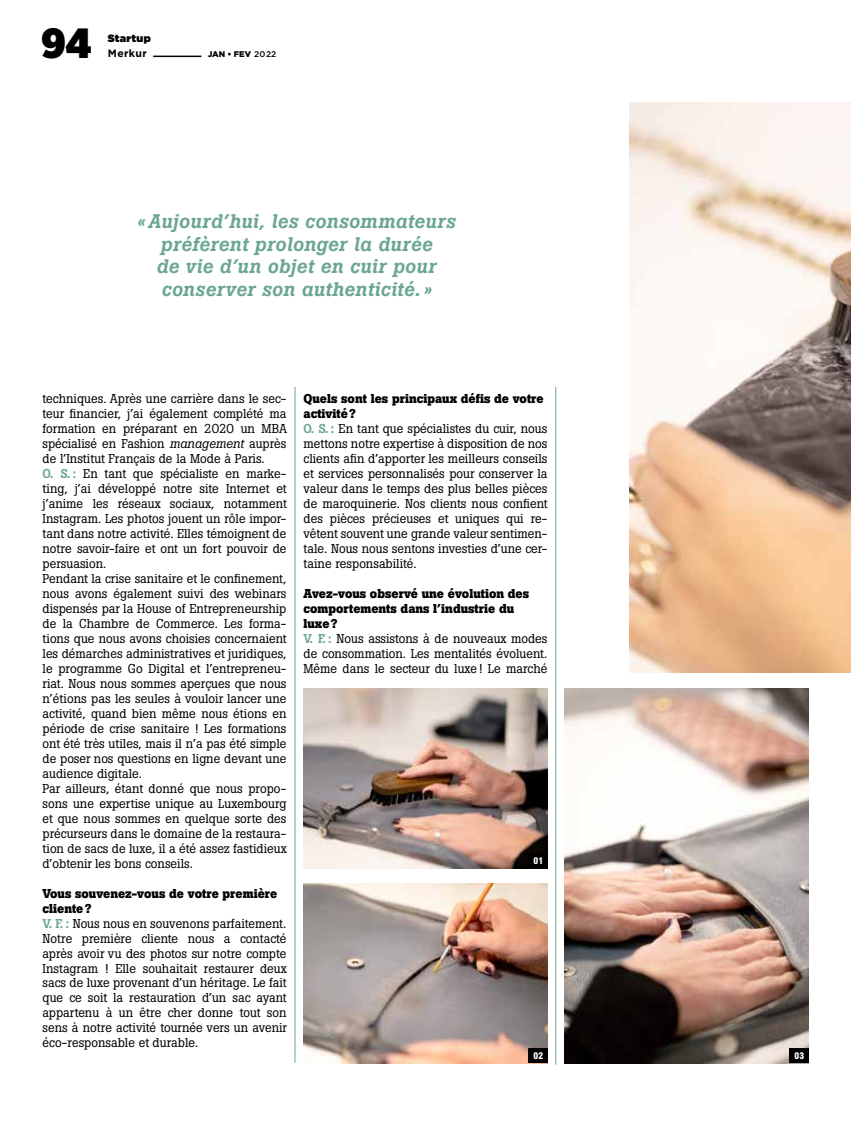
<style>
.page{position:relative;width:851px;height:1127px;background:#fff}
.page>*{position:absolute;margin:0;border:0;box-sizing:border-box;transform-origin:0 0}
.t1{font:900 42px "Gotham Narrow";color:#000}
.t2{font:italic 500 19.5px/22.5px "Boton Pro";letter-spacing:.02em;color:#6ba593;text-align:center}
.t3{font:12.75px/15px "Boton Pro";color:#000}
.t4{font:10.5px "Gotham Ultra";letter-spacing:.03em;color:#000}
.t5{font:700 10.5px "Gotham";letter-spacing:.035em;color:#000}
.t6{font:900 condensed 9px "Swiss 721 BT";color:#fff}
.t7{font:900 8.25px "Gotham";color:#000}
.s1{font-weight:500}
.s2{font-style:italic}
.s3{font-weight:500;color:#6ba593}
.s4{font-weight:700}
</style>
<div class="page">
<hr style="left:153px;top:56px;width:48px;height:1px;background:#000">
<hr style="left:294px;top:387px;width:1px;height:676px;background:#6ba593">
<hr style="left:555px;top:387px;width:1px;height:677px;background:#6ba593">
<img style="left:629px;top:102px;width:221px;height:571px">
<img style="left:303px;top:688px;width:244px;height:180px">
<img style="left:303px;top:883px;width:244px;height:180px">
<img style="left:564px;top:688px;width:244px;height:375px">
<div style="left:528px;top:853px;width:19px;height:15px;background:#000"></div>
<div style="left:528px;top:1048px;width:19px;height:15px;background:#000"></div>
<div style="left:789px;top:1048px;width:19px;height:15px;background:#000"></div>
<h1 class="t1" style="left:41px;top:14px;width:52px">94</h1>
<p class="t4" style="left:108px;top:33px;width:44px">Startup</p>
<p class="t5" style="left:108px;top:48px;width:40px">Merkur</p>
<p class="t7" style="left:208px;top:50px;width:70px">JAN • FEV <span class="s1">2022</span></p>
<h2 class="t2" style="left:137px;top:210px;width:320px">« Aujourd’hui, les consommateurs préfèrent prolonger la durée<br>de vie d’un objet en cuir pour conserver son authenticité.»</h2>
<p class="t3" style="left:43px;top:391px;width:246px">techniques. Après une carrière dans le sec&shy;teur financier, j’ai également complété ma formation en préparant en 2020 un MBA spécialisé en Fashion <span class="s2">management</span> auprès de l’Institut Français de la Mode à Paris.<br><span class="s3">O. S.:</span> En tant que spécialiste en marke&shy;ting, j’ai développé notre site Internet et j’anime les réseaux sociaux, notamment Instagram. Les photos jouent un rôle impor&shy;tant dans notre activité. Elles témoignent de notre savoir-faire et ont un fort pouvoir de persuasion.<br>Pendant la crise sanitaire et le confinement, nous avons également suivi des webinars dispensés par la House of Entrepreneurship de la Chambre de Commerce. Les forma&shy;tions que nous avons choisies concernaient les démarches administratives et juridiques, le programme Go Digital et l’entrepreneu&shy;riat. Nous nous sommes aperçues que nous n’étions pas les seules à vouloir lancer une activité, quand bien même nous étions en période de crise sanitaire ! Les formations ont été très utiles, mais il n’a pas été simple de poser nos questions en ligne devant une audience digitale.<br>Par ailleurs, étant donné que nous propo&shy;sons une expertise unique au Luxembourg et que nous sommes en quelque sorte des précurseurs dans le domaine de la restaura&shy;tion de sacs de luxe, il a été assez fastidieux d’obtenir les bons conseils.</p>
<p class="t3" style="left:43px;top:885px;width:246px"><span class="s4">Vous souvenez-vous de votre première cliente?<br></span><span class="s3">V. F.:</span> Nous nous en souvenons parfaitement.<br>Notre première cliente nous a contacté après avoir vu des photos sur notre compte Instagram ! Elle souhaitait restaurer deux sacs de luxe provenant d’un héritage. Le fait que ce soit la restauration d’un sac ayant appartenu à un être cher donne tout son sens à notre activité tournée vers un avenir éco-responsable et durable.</p>
<p class="t3" style="left:303px;top:391px;width:246px"><span class="s4">Quels sont les principaux défis de votre activité?<br></span><span class="s3">O. S.:</span> En tant que spécialistes du cuir, nous mettons notre expertise à disposition de nos clients afin d’apporter les meilleurs conseils et services personnalisés pour conserver la valeur dans le temps des plus belles pièces de maroquinerie. Nos clients nous confient des pièces précieuses et uniques qui re&shy;vêtent souvent une grande valeur sentimen&shy;tale. Nous nous sentons investies d’une cer&shy;taine responsabilité.</p>
<p class="t3" style="left:303px;top:586px;width:245px"><span class="s4">Avez-vous observé une évolution des comportements dans l’industrie du luxe?<br></span><span class="s3">V. F.:</span> Nous assistons à de nouveaux modes de consommation. Les mentalités évoluent.<br>Même dans le secteur du luxe! Le marché</p>
<p class="t6" style="left:533px;top:855px;width:11px">01</p>
<p class="t6" style="left:533px;top:1050px;width:11px">02</p>
<p class="t6" style="left:794px;top:1050px;width:11px">03</p>
</div>
